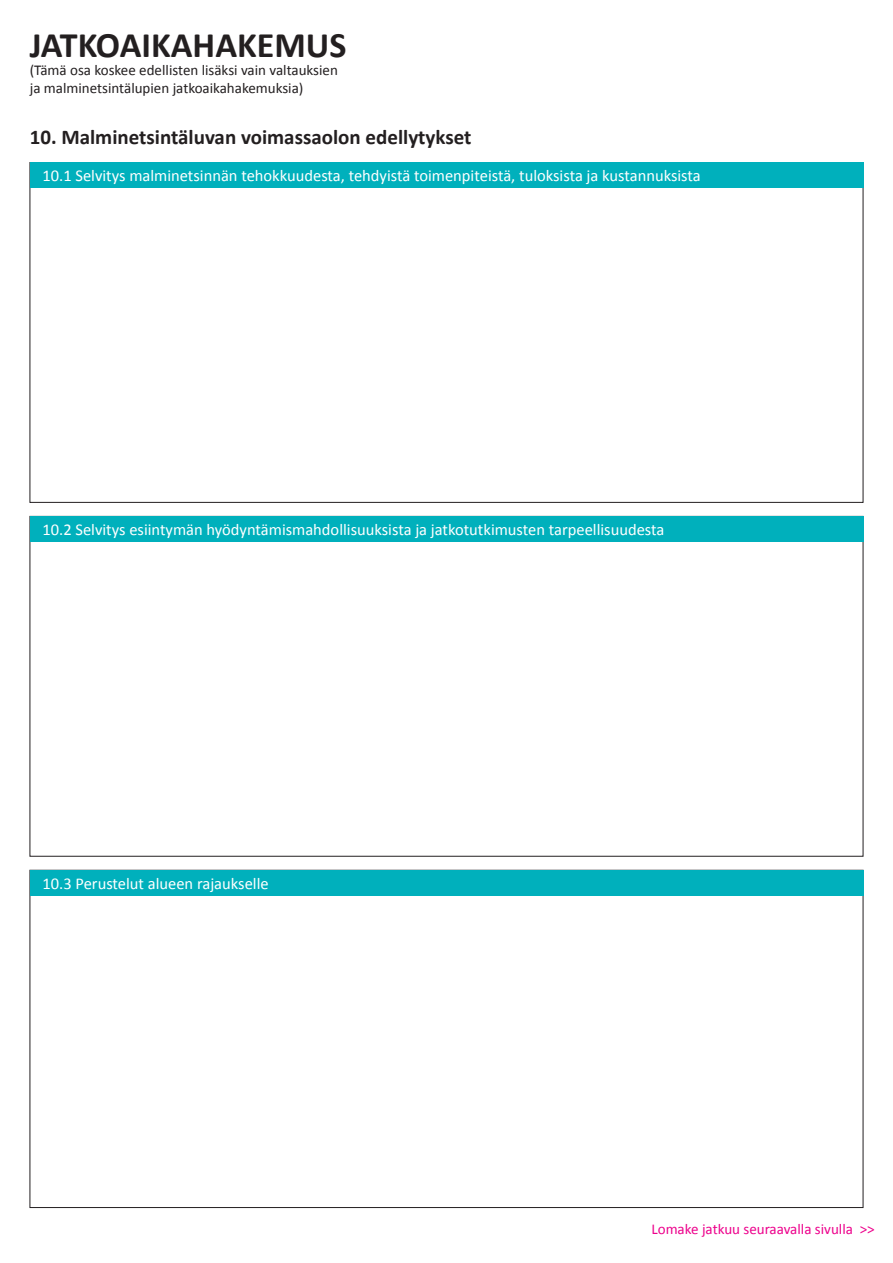
<style>
.page{position:relative;width:893px;height:1263px;background:#fff}
.page>*{position:absolute;margin:0;border:0;box-sizing:border-box;transform-origin:0 0}
.t1{font:700 36px "Calibri";color:#231f20}
.t2{font:700 21px "Calibri";color:#231f20}
.t3{font:16.5px "Calibri";color:#fff}
.t4{font:15px/18px "Calibri";color:#231f20}
.t5{font:15px "Calibri";color:#ed028c}
</style>
<div class="page">
<div style="left:30px;top:162px;width:833px;height:26px;background:#00b0bc"></div>
<div style="left:30px;top:516px;width:833px;height:26px;background:#00b0bc"></div>
<div style="left:30px;top:870px;width:833px;height:25px;background:#00b0bc"></div>
<h1 class="t1" style="left:30px;top:22px;width:318px">JATKOAIKAHAKEMUS</h1>
<p class="t4" style="left:30px;top:61px;width:310px">(Tämä osa koskee edellisten lisäksi vain valtauksien ja malminetsintälupien jatkoaikahakemuksia)</p>
<p class="t2" style="left:30px;top:124px;width:443px">10. Malminetsintäluvan voimassaolon edellytykset</p>
<p class="t3" style="left:43px;top:165px;width:660px">10.1 Selvitys malminetsinnän tehokkuudesta, tehdyistä toimenpiteistä, tuloksista ja kustannuksista</p>
<p class="t3" style="left:43px;top:519px;width:623px">10.2 Selvitys esiintymän hyödyntämismahdollisuuksista ja jatkotutkimusten tarpeellisuudesta</p>
<p class="t3" style="left:43px;top:873px;width:228px">10.3 Perustelut alueen rajaukselle</p>
<p class="t5" style="left:651px;top:1219px;width:225px">Lomake jatkuu seuraavalla sivulla &gt;&gt;</p>
</div>
